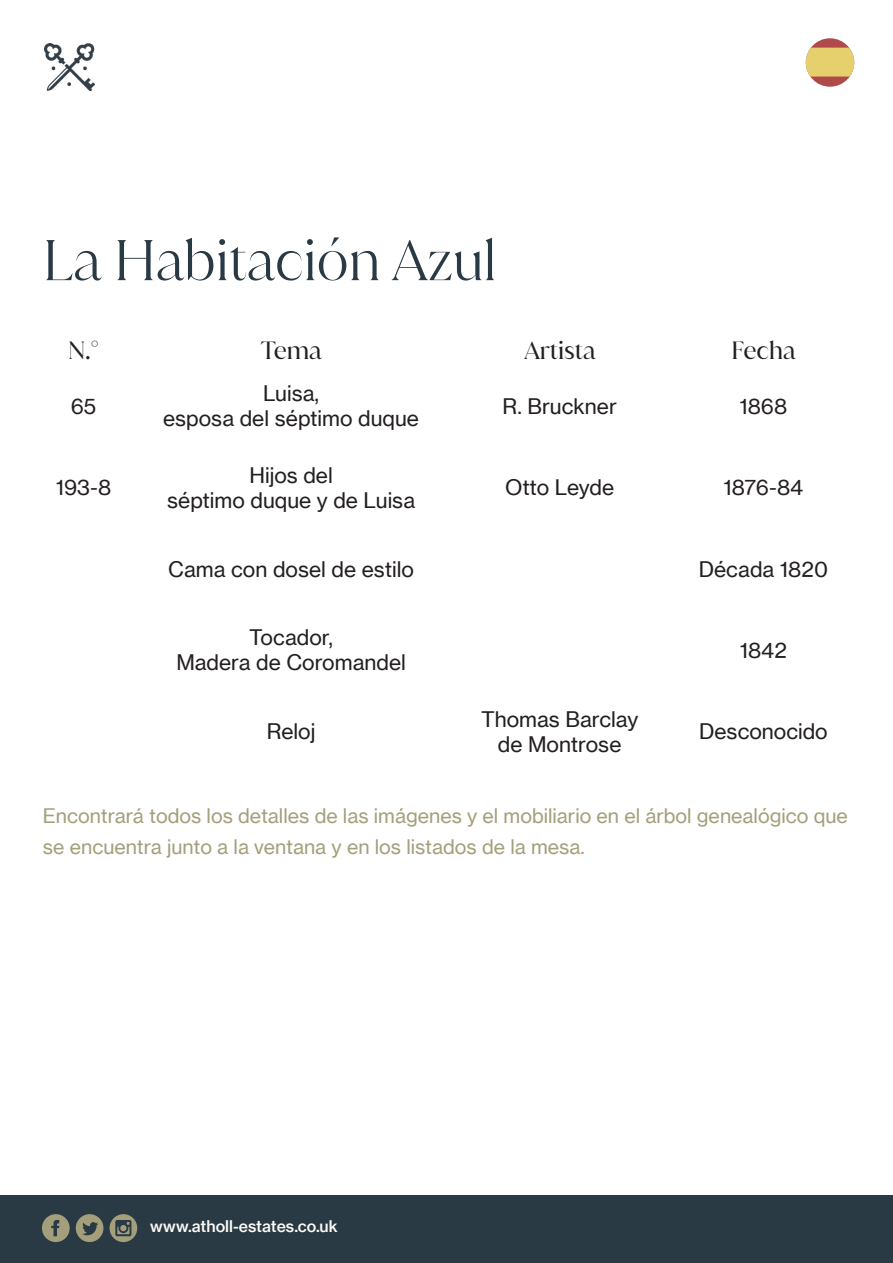
<style>
.page{position:relative;width:893px;height:1263px;background:#fff}
.page>*{position:absolute;margin:0;border:0;box-sizing:border-box;transform-origin:0 0}
.t1{font:300 55.05px "Juana Alt";color:#293a45}
.t2{font:24px "Juana Alt";color:#231f20}
.t3{font:21px "N Haas Grotesk TX Pro 55 Rg";color:#231f20}
.t4{font:19.65px/30.5px "N Haas Grotesk TX Pro 55 Rg";color:#a49f7b}
.t5{font:15.75px "N Haas Grotesk TX Pro 65 Md";color:#fefbf5}
</style>
<div class="page">
<div style="left:806px;top:38px;width:48px;height:49px;background:#b04a4a;border-radius:50%"></div>
<div style="left:0;top:1195px;width:893px;height:68px;background:#293a45"></div>
<svg style="left:42px;top:1214px;width:28px;height:28px"></svg>
<svg style="left:110px;top:1214px;width:27px;height:28px"></svg>
<svg style="left:76px;top:1214px;width:27px;height:28px"></svg>
<img style="left:45px;top:43px;width:50px;height:47px">
<svg style="left:806px;top:48px;width:48px;height:29px"></svg>
<p class="t1" style="left:43px;top:225px;width:455px">La Habitación Azul</p>
<p class="t2" style="left:68px;top:334px;width:32px">N.°</p>
<p class="t2" style="left:261px;top:334px;width:62px">Tema</p>
<p class="t2" style="left:524px;top:334px;width:73px">Artista</p>
<p class="t2" style="left:732px;top:334px;width:66px">Fecha</p>
<p class="t3" style="left:71px;top:393px;width:27px">65</p>
<p class="t3" style="left:263px;top:381px;width:58px">Luisa,</p>
<p class="t3" style="left:163px;top:406px;width:257px">esposa del séptimo duque</p>
<p class="t3" style="left:502px;top:393px;width:116px">R. Bruckner</p>
<p class="t3" style="left:740px;top:393px;width:49px">1868</p>
<p class="t3" style="left:56px;top:475px;width:57px">193-8</p>
<p class="t3" style="left:249px;top:462px;width:85px">Hijos del</p>
<p class="t3" style="left:167px;top:487px;width:250px">séptimo duque y de Luisa</p>
<p class="t3" style="left:505px;top:475px;width:111px">Otto Leyde</p>
<p class="t3" style="left:723px;top:475px;width:81px">1876-84</p>
<p class="t3" style="left:168px;top:556px;width:247px">Cama con dosel de estilo</p>
<p class="t3" style="left:699px;top:556px;width:131px">Década 1820</p>
<p class="t3" style="left:249px;top:625px;width:85px">Tocador,</p>
<p class="t3" style="left:176px;top:650px;width:231px">Madera de Coromandel</p>
<p class="t3" style="left:267px;top:719px;width:50px">Reloj</p>
<p class="t3" style="left:481px;top:706px;width:159px">Thomas Barclay</p>
<p class="t3" style="left:498px;top:731px;width:125px">de Montrose</p>
<p class="t3" style="left:740px;top:637px;width:49px">1842</p>
<p class="t3" style="left:699px;top:719px;width:130px">Desconocido</p>
<p class="t4" style="left:43px;top:801px;width:806px">Encontrará todos los detalles de las imágenes y el mobiliario en el árbol genealógico que se encuentra junto a la ventana y en los listados de la mesa.</p>
<p class="t5" style="left:150px;top:1217px;width:189px">www.atholl-estates.co.uk</p>
</div>
